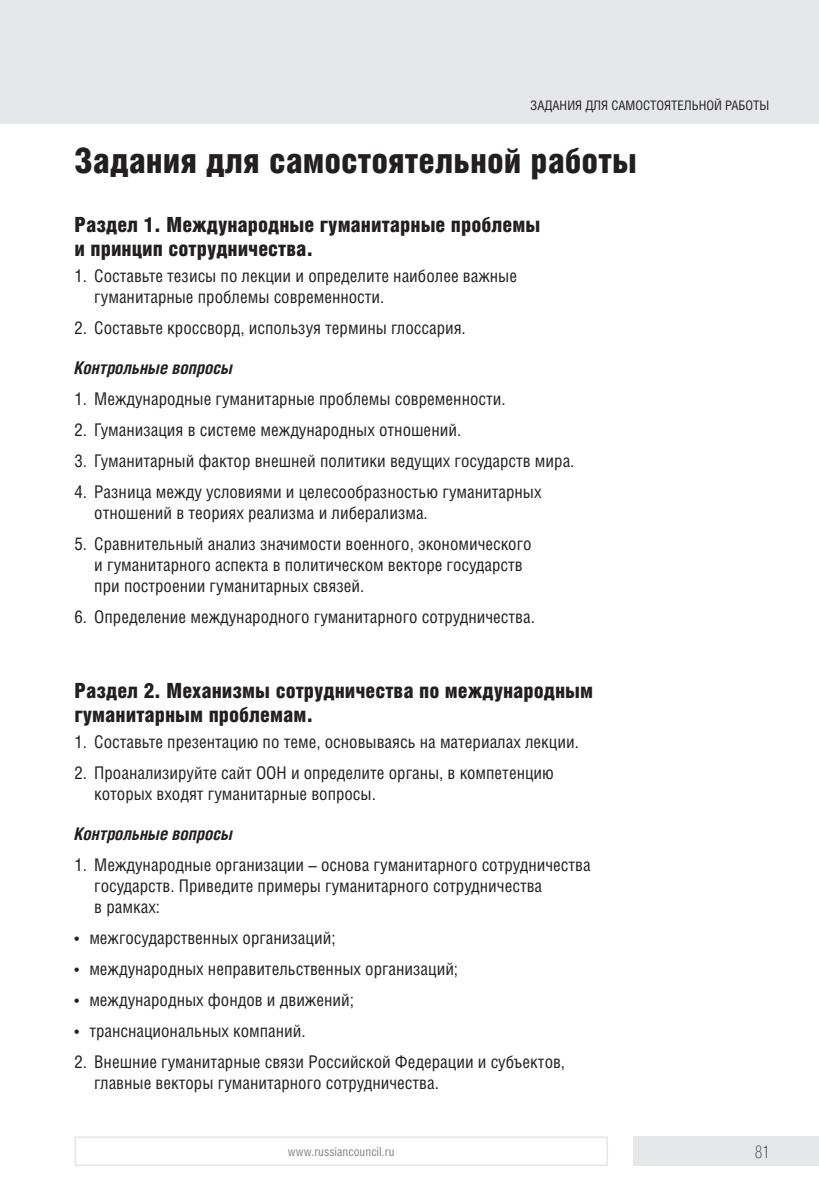
<style>
.page{position:relative;width:819px;height:1191px;background:#fff}
.page>*{position:absolute;margin:0;border:0;box-sizing:border-box;transform-origin:0 0}
.Название_материала{font:900 35px "Helios Cond";color:#231f20}
.Подзаголовок{font:900 21px/24.5px "Helios Cond";color:#231f20}
.Список_с_буквой{font:17.5px/21px "Helios Cond";color:#231f20}
.Подзаголовок-2{font:italic 700 17.5px "Helios Cond";color:#231f20}
.t1{font:100 17.5px "Helios Cond";color:#231f20}
.Kolontitul_X_X{font:13.12px "Helios Cond";color:#231f20}
.t2{font:12.25px "Helios Cond";color:#808285}
</style>
<div class="page">
<div style="left:0;top:0;width:819px;height:124px;background:#e6e7e9"></div>
<div style="left:632px;top:1136px;width:187px;height:30px;background:#e6e7e9"></div>
<div style="left:74px;top:1136px;width:534px;height:30px;border:2px solid #e6e7e9"></div>
<p class="Kolontitul_X_X" style="left:530px;top:97px;width:240px">ЗАДАНИЯ ДЛЯ САМОСТОЯТЕЛЬНОЙ РАБОТЫ</p>
<p class="Название_материала" style="left:74px;top:140px;width:564px">Задания для самостоятельной работы</p>
<p class="Подзаголовок" style="left:74px;top:212px;width:467px">Раздел 1. Международные гуманитарные проблемы и принцип сотрудничества.</p>
<p class="Список_с_буквой" style="left:94px;top:265px;width:424px;text-indent:-20px">1. Составьте тезисы по лекции и определите наиболее важные гуманитарные проблемы современности.</p>
<p class="Список_с_буквой" style="left:74px;top:317px;width:393px">2. Составьте кроссворд, используя термины глоссария.</p>
<p class="Подзаголовок-2" style="left:74px;top:357px;width:160px">Контрольные вопросы</p>
<p class="Список_с_буквой" style="left:74px;top:388px;width:432px">1. Международные гуманитарные проблемы современности.</p>
<p class="Список_с_буквой" style="left:74px;top:419px;width:388px">2. Гуманизация в системе международных отношений.</p>
<p class="Список_с_буквой" style="left:74px;top:450px;width:501px">3. Гуманитарный фактор внешней политики ведущих государств мира.</p>
<p class="Список_с_буквой" style="left:94px;top:481px;width:449px;text-indent:-20px">4. Разница между условиями и целесообразностью гуманитарных отношений в теориях реализма и либерализма.</p>
<p class="Список_с_буквой" style="left:94px;top:533px;width:439px;text-indent:-20px">5. Сравнительный анализ значимости военного, экономического и гуманитарного аспекта в политическом векторе государств при построении гуманитарных связей.</p>
<p class="Список_с_буквой" style="left:74px;top:606px;width:462px">6. Определение международного гуманитарного сотрудничества.</p>
<p class="Подзаголовок" style="left:74px;top:678px;width:520px">Раздел 2. Механизмы сотрудничества по международным гуманитарным проблемам.</p>
<p class="Список_с_буквой" style="left:74px;top:731px;width:506px">1. Составьте презентацию по теме, основываясь на материалах лекции.</p>
<p class="Список_с_буквой" style="left:94px;top:762px;width:461px;text-indent:-20px">2. Проанализируйте сайт ООН и определите органы, в компетенцию которых входят гуманитарные вопросы.</p>
<p class="Подзаголовок-2" style="left:74px;top:823px;width:160px">Контрольные вопросы</p>
<p class="Список_с_буквой" style="left:94px;top:854px;width:498px;text-indent:-20px">1. Международные организации – основа гуманитарного сотрудничества государств. Приведите примеры гуманитарного сотрудничества<br>в рамках:</p>
<p class="Список_с_буквой" style="left:74px;top:927px;width:262px">• межгосударственных организаций;</p>
<p class="Список_с_буквой" style="left:74px;top:958px;width:385px">• международных неправительственных организаций;</p>
<p class="Список_с_буквой" style="left:74px;top:989px;width:281px">• международных фондов и движений;</p>
<p class="Список_с_буквой" style="left:74px;top:1020px;width:233px">• транснациональных компаний.</p>
<p class="Список_с_буквой" style="left:94px;top:1051px;width:472px;text-indent:-20px">2. Внешние гуманитарные связи Российской Федерации и субъектов, главные векторы гуманитарного сотрудничества.</p>
<p class="t2" style="left:288px;top:1143px;width:108px">www.russiancouncil.ru</p>
<p class="t1" style="left:755px;top:1142px;width:16px">81</p>
</div>
